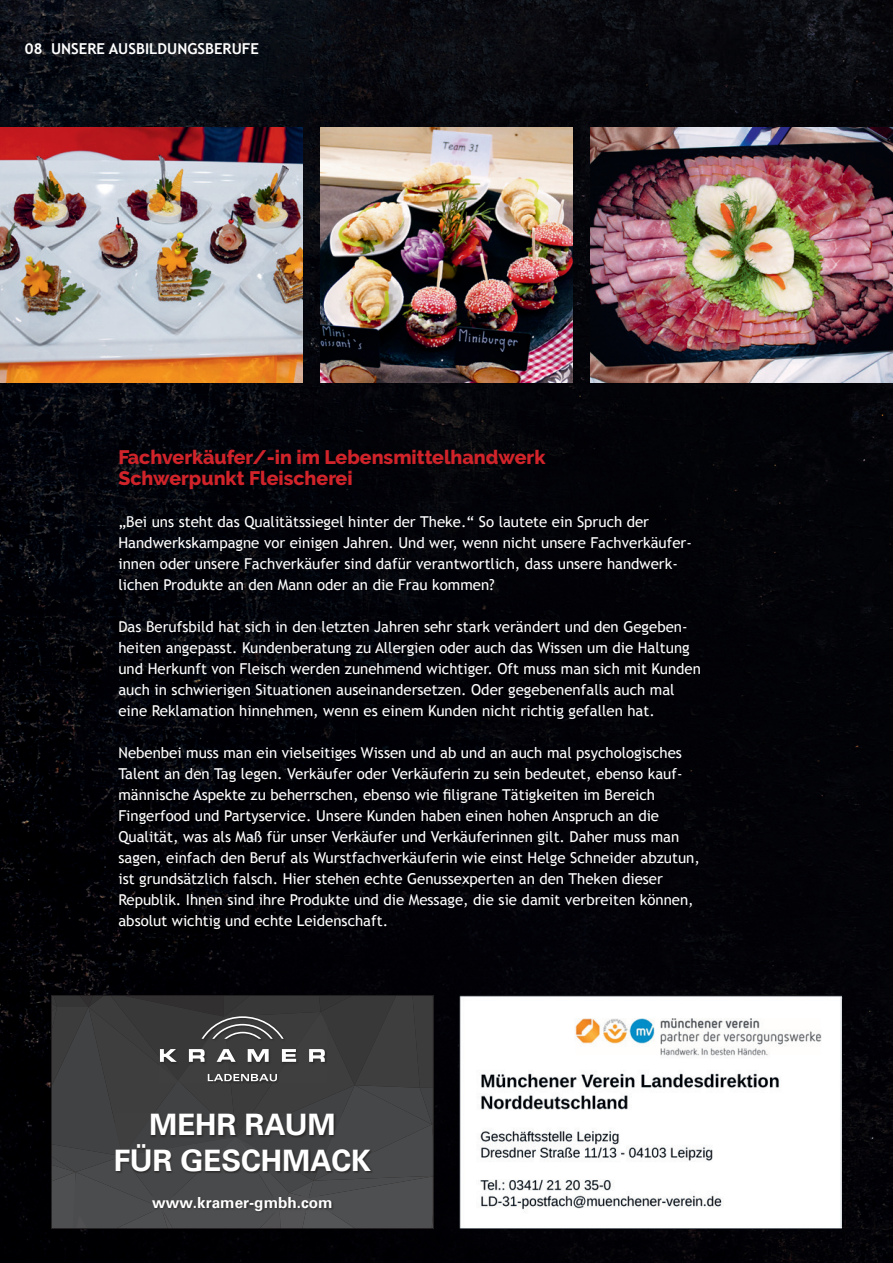
<style>
.page{position:relative;width:893px;height:1263px;background:#fff}
.page>*{position:absolute;margin:0;border:0;box-sizing:border-box;transform-origin:0 0}
.t1{font:700 29.7px/35.5px "Univers Com 65";color:#fff;text-align:center}
.Zwischenhead_rot{font:800 19.5px "Raleway";color:#d1232a}
.t2{font:700 15.3px "Univers Com 65";color:#fff}
.copy{font:15px/21px "Trebuchet MS";color:#fff}
.t3{font:700 15px "Trebuchet MS";color:#fff}
</style>
<div class="page">
<img style="left:0;top:0;width:893px;height:1263px">
<img style="left:459px;top:995px;width:383px;height:234px">
<svg style="left:53px;top:997px;width:379px;height:230px;background:#434344"></svg>
<div style="left:51px;top:995px;width:383px;height:234px;border:1px solid #231f20"></div>
<img style="left:0;top:128px;width:303px;height:255px">
<img style="left:321px;top:128px;width:251px;height:255px">
<img style="left:590px;top:128px;width:303px;height:255px">
<p class="t3" style="left:25px;top:39px;width:19px">08</p>
<p class="t3" style="left:51px;top:39px;width:210px">UNSERE AUSBILDUNGSBERUFE</p>
<p class="Zwischenhead_rot" style="left:118px;top:446px;width:429px">Fachverkäufer/-in im Lebensmittelhandwerk</p>
<p class="Zwischenhead_rot" style="left:118px;top:467px;width:236px">Schwerpunkt Fleischerei</p>
<p class="copy" style="left:118px;top:511px;width:575px">„Bei uns steht das Qualitätssiegel hinter der Theke.“ So lautete ein Spruch der Handwerkskampagne vor einigen Jahren. Und wer, wenn nicht unsere Fachverkäufer&shy;innen oder unsere Fachverkäufer sind dafür verantwortlich, dass unsere handwerk&shy;lichen Produkte an den Mann oder an die Frau kommen?</p>
<p class="copy" style="left:118px;top:616px;width:584px">Das Berufsbild hat sich in den letzten Jahren sehr stark verändert und den Gegeben&shy;heiten angepasst. Kundenberatung zu Allergien oder auch das Wissen um die Haltung und Herkunft von Fleisch werden zunehmend wichtiger. Oft muss man sich mit Kunden auch in schwierigen Situationen auseinandersetzen. Oder gegebenenfalls auch mal eine Reklamation hinnehmen, wenn es einem Kunden nicht richtig gefallen hat.</p>
<p class="copy" style="left:118px;top:742px;width:583px">Nebenbei muss man ein vielseitiges Wissen und ab und an auch mal psychologisches Talent an den Tag legen. Verkäufer oder Verkäuferin zu sein bedeutet, ebenso kauf&shy;männische Aspekte zu beherrschen, ebenso wie filigrane Tätigkeiten im Bereich Fingerfood und Partyservice. Unsere Kunden haben einen hohen Anspruch an die Qualität, was als Maß für unser Verkäufer und Verkäuferinnen gilt. Daher muss man sagen, einfach den Beruf als Wurstfachverkäuferin wie einst Helge Schneider abzutun, ist grundsätzlich falsch. Hier stehen echte Genussexperten an den Theken dieser Republik. Ihnen sind ihre Produkte und die Message, die sie damit verbreiten können, absolut wichtig und echte Leidenschaft.</p>
<p class="t1" style="left:114px;top:1107px;width:259px">MEHR RAUM<br>FÜR GESCHMACK</p>
<p class="t2" style="left:152px;top:1193px;width:182px">www.kramer-gmbh.com</p>
</div>
